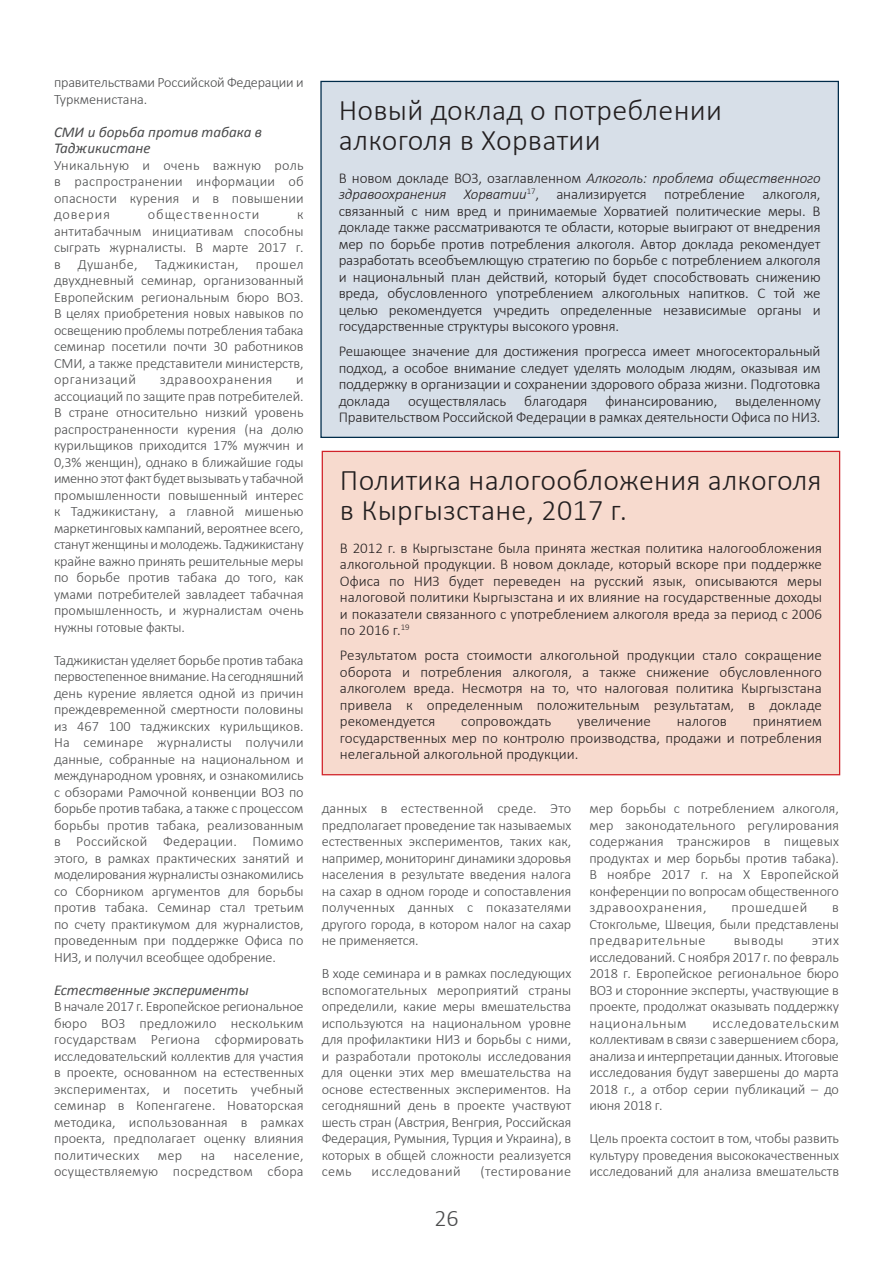
<style>
.page{position:relative;width:893px;height:1263px;background:#fff}
.page>*{position:absolute;margin:0;border:0;box-sizing:border-box;transform-origin:0 0}
.t1{font:300 30px/30px "Calibri";letter-spacing:.01em;color:#231f20}
.t2{font:300 24px "Calibri";color:#4b4c4d}
.t3{font:300 15px/16.5px "Calibri";letter-spacing:-.005em;color:#231f20;text-align:justify}
.t4{font:italic 15px/16.5px "Calibri";color:#4b4c4d}
.t5{font:300 14.25px/16.5px "Calibri";letter-spacing:-.005em;color:#4b4c4d;text-align:justify}
.t6{font:300 14.25px/16.5px "Calibri";letter-spacing:.015em;color:#4b4c4d;text-align:right}
.t7{font:300 14.25px "Calibri";letter-spacing:.025em;color:#4b4c4d}
.t8{font:300 14.25px "Calibri";letter-spacing:.035em;color:#4b4c4d}
.t9{font:300 14.25px "Calibri";letter-spacing:.065em;color:#4b4c4d}
.t10{font:300 14.25px "Calibri";letter-spacing:.04em;color:#4b4c4d}
.s1{font-style:italic}
</style>
<div class="page">
<div style="left:322px;top:451px;width:518px;height:324px;background:#f7dace"></div>
<div style="left:321px;top:81px;width:517px;height:356px;background:#d7dfe8"></div>
<p class="t5" style="left:54px;top:73px;width:251px">правительствами Российской Федерации и<br>Туркменистана.</p>
<p class="t4" style="left:54px;top:123px;width:209px">СМИ и борьба против табака в<br>Таджикистане</p>
<p class="t5" style="left:54px;top:156px;width:251px">Уникальную и очень важную роль в распространении информации об опасности курения и в повышении доверия</p>
<p class="t9" style="left:148px;top:205px;width:113px">общественности</p>
<p class="t5" style="left:54px;top:205px;width:251px;text-indent:243px">к антитабачным инициативам способны сыграть журналисты. В марте 2017 г. в Душанбе, Таджикистан, прошел двухдневный семинар, организованный Европейским региональным бюро ВОЗ.<br>В целях приобретения новых навыков по освещению проблемы потребления табака семинар посетили почти 30 работников СМИ, а также представители министерств, организаций</p>
<p class="t8" style="left:160px;top:370px;width:114px">здравоохранения</p>
<p class="t5" style="left:54px;top:370px;width:251px;text-indent:242px">и ассоциаций по защите прав потребителей.<br>В стране относительно низкий уровень распространенности курения (на долю курильщиков приходится 17% мужчин и 0,3% женщин), однако в ближайшие годы именно этот факт будет вызывать у табачной промышленности повышенный интерес к Таджикистану, а главной мишенью маркетинговых кампаний, вероятнее всего, станут женщины и молодежь. Таджикистану крайне важно принять решительные меры по борьбе против табака до того, как умами потребителей завладеет табачная промышленность, и журналистам очень нужны готовые факты.</p>
<p class="t5" style="left:54px;top:651px;width:251px">Таджикистан уделяет борьбе против табака первостепенное внимание. На сегодняшний день курение является одной из причин преждевременной смертности половины из 467 100 таджикских курильщиков.<br>На семинаре журналисты получили данные, собранные на национальном и международном уровнях, и ознакомились с обзорами Рамочной конвенции ВОЗ по борьбе против табака, а также с процессом борьбы против табака, реализованным в Российской Федерации. Помимо этого, в рамках практических занятий и моделирования журналисты ознакомились со Сборником аргументов для борьбы против табака. Семинар стал третьим по счету практикумом для журналистов, проведенным при поддержке Офиса по НИЗ, и получил всеобщее одобрение.</p>
<p class="t4" style="left:54px;top:981px;width:196px">Естественные эксперименты</p>
<p class="t5" style="left:54px;top:997px;width:251px">В начале 2017 г. Европейское региональное бюро ВОЗ предложило нескольким государствам Региона сформировать исследовательский коллектив для участия в проекте, основанном на естественных экспериментах, и посетить учебный семинар в Копенгагене. Новаторская методика, использованная в рамках проекта, предполагает оценку влияния политических</p>
<p class="t6" style="left:54px;top:1146px;width:251px">население,<br>осуществляемую посредством сбора</p>
<p class="t5" style="left:158px;top:1146px;width:26px">мер</p>
<p class="t5" style="left:201px;top:1146px;width:16px">на</p>
<h1 class="t1" style="left:339px;top:94px;width:385px">Новый доклад о потреблении алкоголя в Хорватии</h1>
<p class="t3" style="left:339px;top:169px;width:483px">В новом докладе ВОЗ, озаглавленном <span class="s1">Алкоголь: проблема общественного здравоохранения Хорватии</span><sup>17</sup>, анализируется потребление алкоголя, связанный с ним вред и принимаемые Хорватией политические меры. В докладе также рассматриваются те области, которые выиграют от внедрения мер по борьбе против потребления алкоголя. Автор доклада рекомендует разработать всеобъемлющую стратегию по борьбе с потреблением алкоголя и национальный план действий, который будет способствовать снижению вреда, обусловленного употреблением алкогольных напитков. С той же целью рекомендуется учредить определенные независимые органы и государственные структуры высокого уровня.</p>
<p class="t3" style="left:339px;top:343px;width:483px">Решающее значение для достижения прогресса имеет многосекторальный подход, а особое внимание следует уделять молодым людям, оказывая им поддержку в организации и сохранении здорового образа жизни. Подготовка доклада осуществлялась благодаря финансированию, выделенному Правительством Российской Федерации в рамках деятельности Офиса по НИЗ.</p>
<h1 class="t1" style="left:340px;top:463px;width:483px">Политика налогообложения алкоголя в Кыргызстане, 2017 г.</h1>
<p class="t3" style="left:340px;top:539px;width:483px">В 2012 г. в Кыргызстане была принята жесткая политика налогообложения алкогольной продукции. В новом докладе, который вскоре при поддержке Офиса по НИЗ будет переведен на русский язык, описываются меры налоговой политики Кыргызстана и их влияние на государственные доходы и показатели связанного с употреблением алкоголя вреда за период с 2006 по 2016 г.<sup>19</sup></p>
<p class="t3" style="left:340px;top:646px;width:483px">Результатом роста стоимости алкогольной продукции стало сокращение оборота и потребления алкоголя, а также снижение обусловленного алкоголем вреда. Несмотря на то, что налоговая политика Кыргызстана привела к определенным положительным результатам, в докладе рекомендуется</p>
<p class="t3" style="left:340px;top:712px;width:483px;text-indent:413px">принятием государственных мер по контролю производства, продажи и потребления нелегальной алкогольной продукции.</p>
<p class="t3" style="left:461px;top:712px;width:92px">сопровождать</p>
<p class="t3" style="left:577px;top:712px;width:75px">увеличение</p>
<p class="t3" style="left:677px;top:712px;width:52px">налогов</p>
<p class="t5" style="left:322px;top:799px;width:251px">данных в естественной среде. Это предполагает проведение так называемых естественных экспериментов, таких как, например, мониторинг динамики здоровья населения в результате введения налога на сахар в одном городе и сопоставления полученных данных с показателями другого города, в котором налог на сахар не применяется.</p>
<p class="t5" style="left:322px;top:964px;width:251px">В ходе семинара и в рамках последующих вспомогательных мероприятий страны определили, какие меры вмешательства используются на национальном уровне для профилактики НИЗ и борьбы с ними, и разработали протоколы исследования для оценки этих мер вмешательства на основе естественных экспериментов. На сегодняшний день в проекте участвуют шесть стран (Австрия, Венгрия, Российская Федерация, Румыния, Турция и Украина), в которых в общей сложности реализуется семь</p>
<p class="t7" style="left:372px;top:1162px;width:91px">исследований</p>
<p class="t7" style="left:480px;top:1162px;width:92px">(тестирование</p>
<h2 class="t2" style="left:434px;top:1203px;width:26px">26</h2>
<p class="t5" style="left:589px;top:799px;width:251px">мер борьбы с потреблением алкоголя, мер законодательного регулирования содержания трансжиров в пищевых продуктах и мер борьбы против табака).<br>В ноябре 2017 г. на X Европейской конференции по вопросам общественного здравоохранения,</p>
<p class="t10" style="left:731px;top:898px;width:77px">прошедшей</p>
<p class="t5" style="left:589px;top:898px;width:251px;text-indent:243px">в Стокгольме, Швеция, были представлены предварительные</p>
<p class="t5" style="left:589px;top:931px;width:251px;text-indent:222px">этих исследований. С ноября 2017 г. по февраль 2018 г. Европейское региональное бюро ВОЗ и сторонние эксперты, участвующие в проекте, продолжат оказывать поддержку национальным</p>
<p class="t5" style="left:734px;top:931px;width:51px">выводы</p>
<p class="t5" style="left:589px;top:1014px;width:251px;text-indent:123px">исследовательским коллективам в связи с завершением сбора, анализа и интерпретации данных. Итоговые исследования будут завершены до марта 2018 г., а отбор серии публикаций – до июня 2018 г.</p>
<p class="t5" style="left:589px;top:1129px;width:251px">Цель проекта состоит в том, чтобы развить культуру проведения высококачественных исследований для анализа вмешательств</p>
</div>
